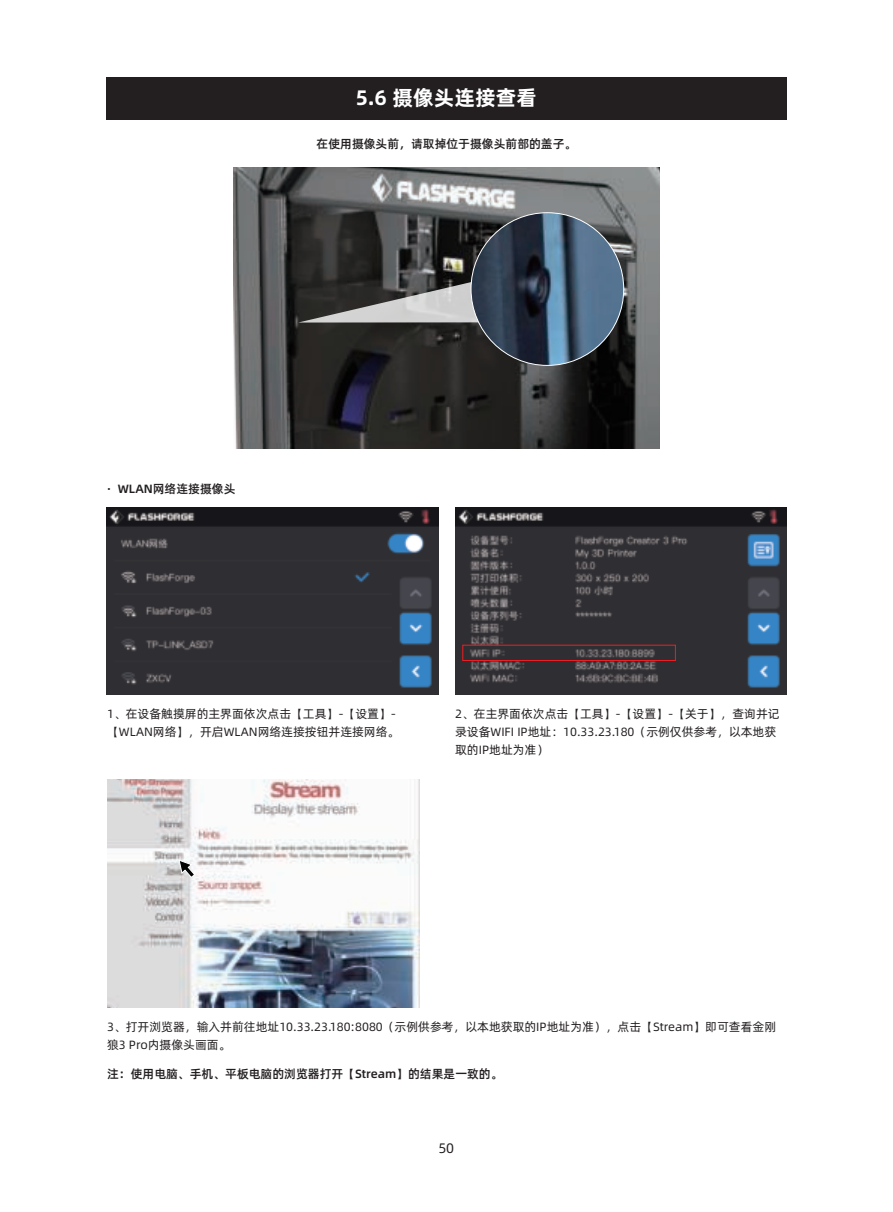
<style>
.page{position:relative;width:893px;height:1212px;background:#fff}
.page>*{position:absolute;margin:0;border:0;box-sizing:border-box;transform-origin:0 0}
.t1{font:21px "Alibaba Pu Hui Ti B";color:#fff}
.t2{font:13.8px "Alibaba Pu Hui Ti R";color:#231f20}
.t3{font:12px/18px "Alibaba Pu Hui Ti R";color:#231f20}
.t4{font:12px "Alibaba Pu Hui Ti M";color:#231f20}
</style>
<div class="page">
<div style="left:106px;top:77px;width:681px;height:43px;background:#231f20"></div>
<img style="left:234px;top:167px;width:425px;height:282px">
<svg style="left:298px;top:279px;width:180px;height:43px;background:#7a7a79"></svg>
<img style="left:471px;top:213px;width:153px;height:152px;border-radius:76px">
<img style="left:107px;top:508px;width:332px;height:186px">
<img style="left:455px;top:508px;width:332px;height:186px">
<div style="left:462px;top:645px;width:214px;height:16px;border:1px solid #ee1d23"></div>
<img style="left:107px;top:779px;width:312px;height:229px">
<svg style="left:178px;top:859px;width:18px;height:20px"></svg>
<h1 class="t1" style="left:356px;top:81px;width:183px">5.6 摄像头连接查看</h1>
<p class="t4" style="left:317px;top:134px;width:261px">在使用摄像头前，请取掉位于摄像头前部的盖子。</p>
<p class="t4" style="left:107px;top:479px;width:130px">· WLAN网络连接摄像头</p>
<p class="t3" style="left:107px;top:704px;width:294px">1、在设备触摸屏的主界面依次点击【工具】-【设置】-【WLAN网络】，开启WLAN网络连接按钮并连接网络。</p>
<p class="t3" style="left:455px;top:704px;width:326px">2、在主界面依次点击【工具】-【设置】-【关于】，查询并记录设备WIFI IP地址：10.33.23.180（示例仅供参考，以本地获取的IP地址为准）</p>
<p class="t3" style="left:107px;top:1017px;width:670px">3、打开浏览器，输入并前往地址10.33.23.180:8080（示例供参考，以本地获取的IP地址为准），点击【Stream】即可查看金刚狼3 Pro内摄像头画面。</p>
<p class="t4" style="left:107px;top:1064px;width:397px">注：使用电脑、手机、平板电脑的浏览器打开【Stream】的结果是一致的。</p>
<p class="t2" style="left:438px;top:1143px;width:17px">50</p>
</div>
